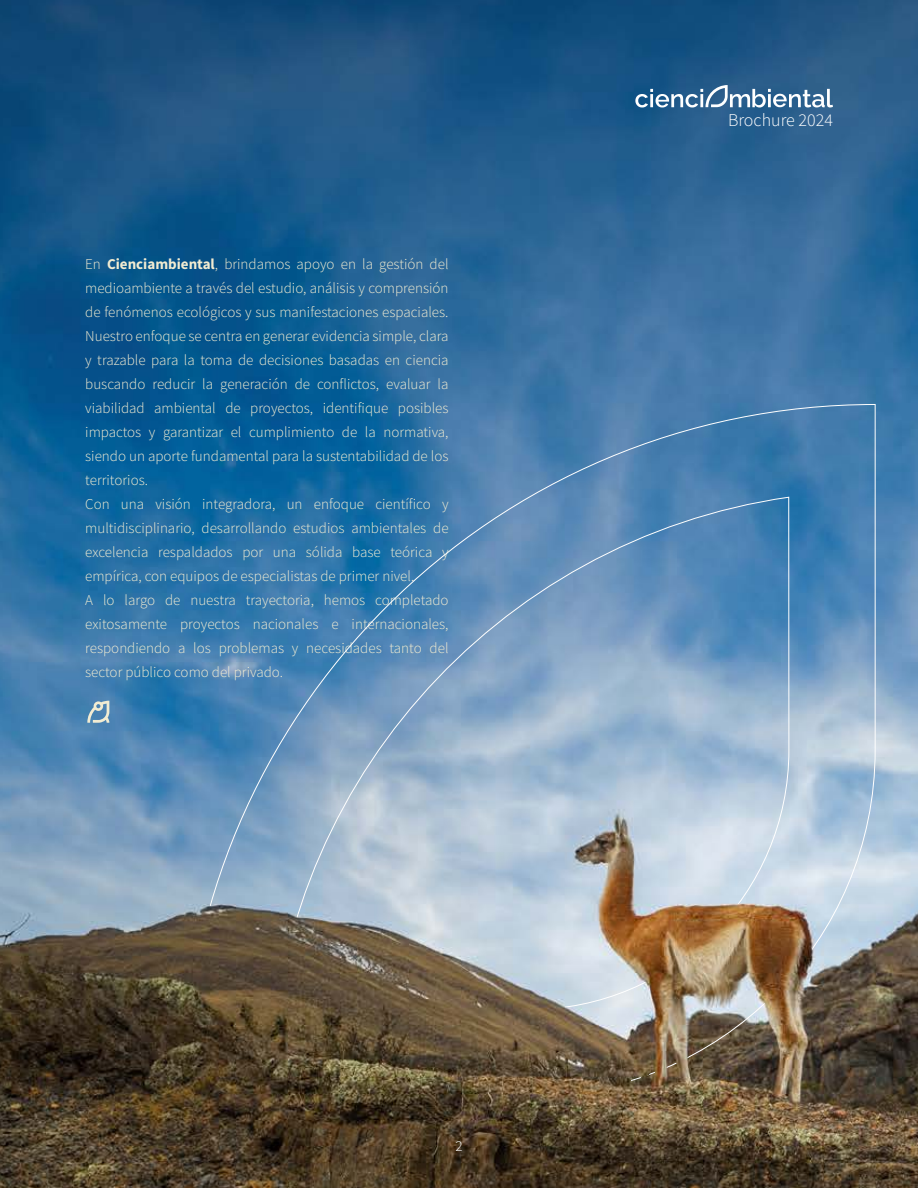
<style>
.page{position:relative;width:918px;height:1188px;background:#fff}
.page>*{position:absolute;margin:0;border:0;box-sizing:border-box;transform-origin:0 0}
.t1{font:300 18px "Source Sans Pro";color:#fff}
.t2{font:300 15px/24px "Source Sans Pro";color:#f2ecd2}
.t3{font:300 15px "Source Sans Pro";color:#fff}
.s1{font-weight:700}
</style>
<div class="page">
<img style="left:0;top:0;width:918px;height:1188px">
<svg style="left:635px;top:85px;width:198px;height:23px"></svg>
<svg style="left:87px;top:701px;width:22px;height:22px"></svg>
<img style="left:205px;top:404px;width:671px;height:692px">
<p class="t2" style="left:85px;top:252px;width:365px">En <span class="s1">Cienciambiental</span>, brindamos apoyo en la gestión del medioambiente a través del estudio, análisis y comprensión de fenómenos ecológicos y sus manifestaciones espaciales.<br>Nuestro enfoque se centra en generar evidencia simple, clara y trazable para la toma de decisiones basadas en ciencia buscando reducir la generación de conflictos, evaluar la viabilidad ambiental de proyectos, identifique posibles impactos y garantizar el cumplimiento de la normativa, siendo un aporte fundamental para la sustentabilidad de los territorios.<br>Con una visión integradora, un enfoque científico y multidisciplinario, desarrollando estudios ambientales de excelencia respaldados por una sólida base teórica y empírica, con equipos de especialistas de primer nivel.<br>A lo largo de nuestra trayectoria, hemos completado exitosamente proyectos nacionales e internacionales, respondiendo a los problemas y necesidades tanto del sector público como del privado.</p>
<p class="t3" style="left:455px;top:1137px;width:9px">2</p>
<p class="t1" style="left:728px;top:109px;width:106px">Brochure 2024</p>
</div>
